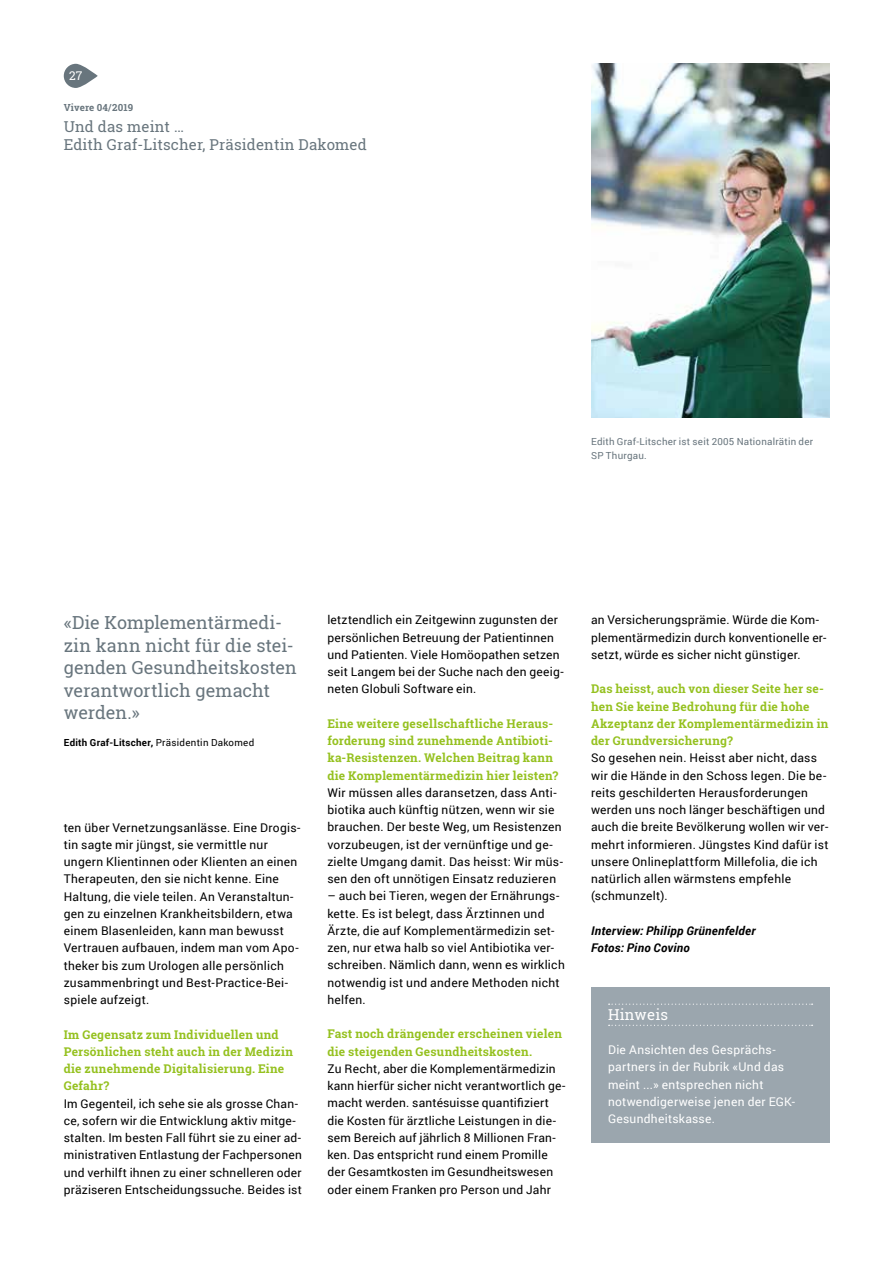
<style>
.page{position:relative;width:893px;height:1263px;background:#fff}
.page>*{position:absolute;margin:0;border:0;box-sizing:border-box;transform-origin:0 0}
.t1{font:18px/22.5px "Roboto Slab";color:#68757d}
.t2{font:15px/18px "Roboto Slab";letter-spacing:.01em;color:#68757d}
.t3{font:15px "Roboto Slab";letter-spacing:.01em;color:#fff}
.t4{font:12px/17.2px "Roboto";letter-spacing:.02em;color:#000}
.t5{font:700 12px/17.2px "Roboto Slab";letter-spacing:.015em;color:#95c11f}
.t6{font:12px/17.2px "Roboto";letter-spacing:.025em;color:#fff}
.t7{font:italic 700 12px/17.2px "Roboto";letter-spacing:.02em;color:#000}
.t8{font:12px "Roboto Slab";color:#fff}
.t9{font:9.75px/13.5px "Roboto";letter-spacing:.025em;color:#68757d}
.t10{font:700 9.75px "Roboto";letter-spacing:.03em;color:#000}
.t11{font:700 9.75px "Roboto Slab";letter-spacing:.01em;color:#68757d}
.s1{font-weight:400}
</style>
<div class="page">
<svg style="left:64px;top:64px;width:34px;height:24px"></svg>
<img style="left:591px;top:64px;width:238px;height:354px">
<div style="left:591px;top:987px;width:238px;height:155px;background:#9ba6ae"></div>
<svg style="left:609px;top:1003px;width:204px;height:2px"></svg>
<svg style="left:609px;top:1025px;width:204px;height:1px"></svg>
<p class="t8" style="left:69px;top:67px;width:15px">27</p>
<p class="t11" style="left:64px;top:100px;width:71px">Vivere 04/ 2019</p>
<p class="t2" style="left:64px;top:117px;width:304px">Und das meint …<br>Edith Graf-Litscher, Präsidentin Dakomed</p>
<p class="t9" style="left:591px;top:434px;width:224px">Edith Graf-Litscher ist seit 2005 Nationalrätin der<br>SP Thurgau.</p>
<h1 class="t1" style="left:64px;top:611px;width:235px">«Die Komplementärmedi&shy;zin kann nicht für die stei&shy;genden Gesundheitskosten verantwortlich gemacht werden.»</h1>
<p class="t10" style="left:64px;top:736px;width:192px">Edith Graf-Litscher, <span class="s1">Präsidentin Dakomed</span></p>
<p class="t4" style="left:64px;top:818px;width:238px">ten über Vernetzungsanlässe. Eine Drogis&shy;tin sagte mir jüngst, sie vermittle nur ungern Klientinnen oder Klienten an einen Therapeuten, den sie nicht kenne. Eine Haltung, die viele teilen. An Veranstaltun&shy;gen zu einzelnen Krankheitsbildern, etwa einem Blasenleiden, kann man bewusst Vertrauen aufbauen, indem man vom Apo&shy;theker bis zum Urologen alle persönlich zusammenbringt und Best-Practice-Bei&shy;spiele aufzeigt.</p>
<p class="t5" style="left:64px;top:1025px;width:231px">Im Gegensatz zum Individuellen und<br>Persönlichen steht auch in der Medizin die zunehmende Digitalisierung. Eine<br>Gefahr?</p>
<p class="t4" style="left:64px;top:1094px;width:240px">Im Gegenteil, ich sehe sie als grosse Chan&shy;ce, sofern wir die Entwicklung aktiv mitge&shy;stalten. Im besten Fall führt sie zu einer ad&shy;ministrativen Entlastung der Fachpersonen und verhilft ihnen zu einer schnelleren oder präziseren Entscheidungssuche. Beides ist</p>
<p class="t4" style="left:327px;top:611px;width:238px">letztendlich ein Zeitgewinn zugunsten der persönlichen Betreuung der Patientinnen und Patienten. Viele Homöopathen setzen seit Langem bei der Suche nach den geeig&shy;neten Globuli Software ein.</p>
<p class="t5" style="left:327px;top:715px;width:232px">Eine weitere gesellschaftliche Heraus&shy;forderung sind zunehmende Antibioti&shy;ka-Resistenzen. Welchen Beitrag kann die Komplementärmedizin hier leisten?</p>
<p class="t4" style="left:327px;top:784px;width:237px">Wir müssen alles daransetzen, dass Anti&shy;biotika auch künftig nützen, wenn wir sie brauchen. Der beste Weg, um Resistenzen vorzubeugen, ist der vernünftige und ge&shy;zielte Umgang damit. Das heisst: Wir müs&shy;sen den oft unnötigen Einsatz reduzieren</p>
<p class="t4" style="left:327px;top:887px;width:239px">– auch bei Tieren, wegen der Ernährungs&shy;kette. Es ist belegt, dass Ärztinnen und Ärzte, die auf Komplementärmedizin set&shy;zen, nur etwa halb so viel Antibiotika ver&shy;schreiben. Nämlich dann, wenn es wirklich notwendig ist und andere Methoden nicht helfen.</p>
<p class="t5" style="left:327px;top:1025px;width:236px">Fast noch drängender erscheinen vielen die steigenden Gesundheitskosten.</p>
<p class="t4" style="left:327px;top:1059px;width:240px">Zu Recht, aber die Komplementärmedizin kann hierfür sicher nicht verantwortlich ge&shy;macht werden. santésuisse quantifiziert die Kosten für ärztliche Leistungen in die&shy;sem Bereich auf jährlich 8 Millionen Fran&shy;ken. Das entspricht rund einem Promille der Gesamtkosten im Gesundheitswesen oder einem Franken pro Person und Jahr</p>
<p class="t4" style="left:591px;top:611px;width:237px">an Versicherungsprämie. Würde die Kom&shy;plementärmedizin durch konventionelle er&shy;setzt, würde es sicher nicht günstiger.</p>
<p class="t5" style="left:591px;top:680px;width:239px">Das heisst, auch von dieser Seite her se&shy;hen Sie keine Bedrohung für die hohe Akzeptanz der Komplementärmedizin in der Grundversicherung?</p>
<p class="t4" style="left:591px;top:749px;width:239px">So gesehen nein. Heisst aber nicht, dass wir die Hände in den Schoss legen. Die be&shy;reits geschilderten Herausforderungen werden uns noch länger beschäftigen und auch die breite Bevölkerung wollen wir ver&shy;mehrt informieren. Jüngstes Kind dafür ist unsere Onlineplattform Millefolia, die ich natürlich allen wärmstens empfehle (schmunzelt).</p>
<p class="t7" style="left:591px;top:921px;width:166px">Interview: Philipp Grünenfelder<br>Fotos: Pino Covino</p>
<p class="t3" style="left:608px;top:1004px;width:62px">Hinweis</p>
<p class="t6" style="left:608px;top:1041px;width:189px">Die Ansichten des Gesprächs&shy;partners in der Rubrik «Und das meint ...» entsprechen nicht notwendigerweise jenen der EGK-<br>Gesundheitskasse.</p>
</div>
